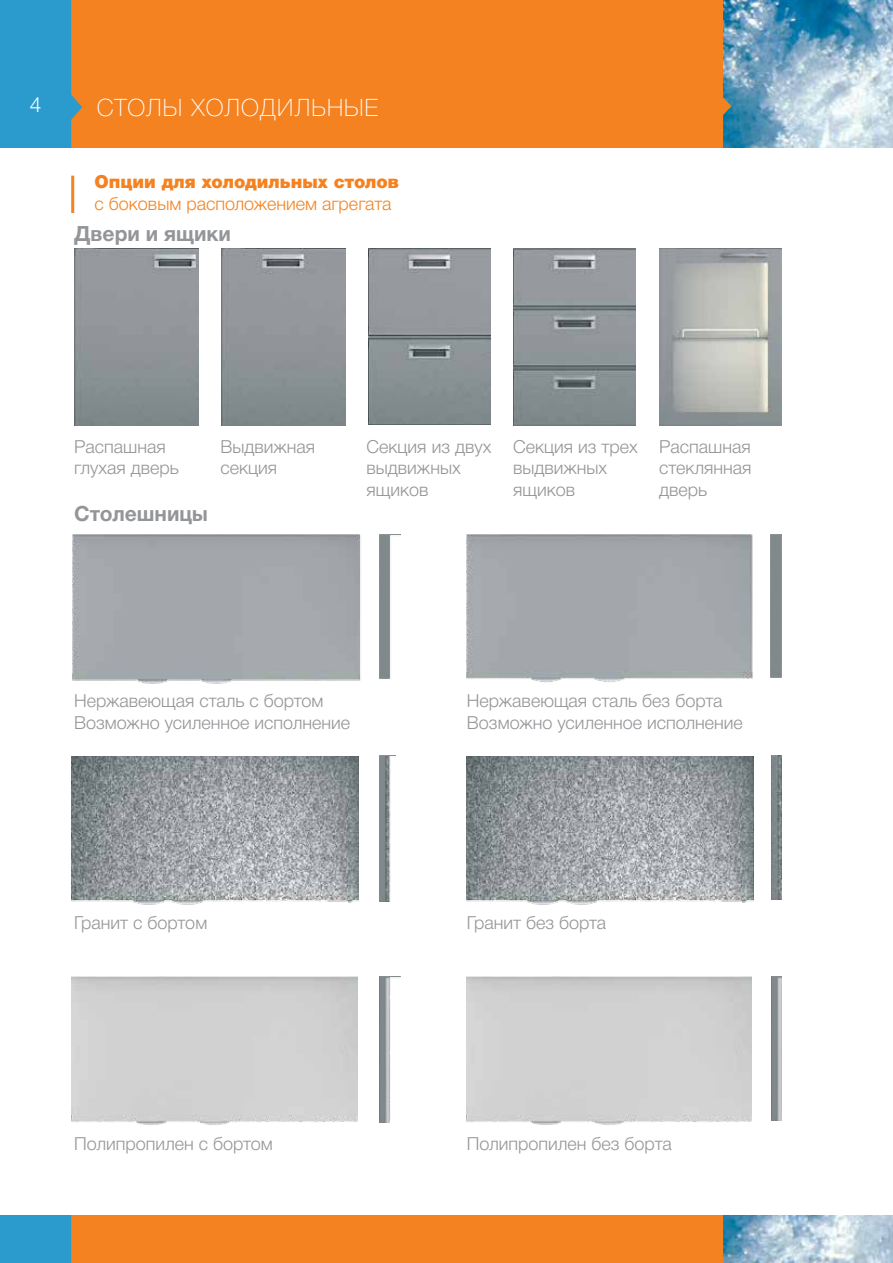
<style>
.page{position:relative;width:893px;height:1263px;background:#fff}
.page>*{position:absolute;margin:0;border:0;box-sizing:border-box;transform-origin:0 0}
.t1{font:100 24px "Helvetica Neue Cyr";letter-spacing:.05em;color:#fff}
.t2{font:700 21px "Helvetica Neue Cyr";color:#939598}
.t3{font:300 21px "Helvetica Neue Cyr";color:#fff}
.t4{font:300 18px/21.6px "Helvetica Neue Cyr";color:#939598}
.t5{font:300 18px "Helvetica Neue Cyr";color:#f58220}
.t6{font:900 18px "Helvetica Neue Cyr";color:#f58220}
</style>
<div class="page">
<img style="left:731px;top:0;width:162px;height:148px">
<img style="left:731px;top:1215px;width:162px;height:48px">
<div style="left:82px;top:0;width:649px;height:1263px;background:#f58220"></div>
<svg style="left:35px;top:0;width:47px;height:1263px;background:#5796a8"></svg>
<div style="left:0;top:0;width:35px;height:1263px;background:#2b9bcd"></div>
<div style="left:0;top:149px;width:893px;height:1066px;background:#fff"></div>
<hr style="left:71px;top:176px;width:3px;height:37px;background:#f58220">
<img style="left:221px;top:249px;width:124px;height:176px">
<img style="left:72px;top:756px;width:287px;height:149px">
<img style="left:466px;top:756px;width:287px;height:149px">
<img style="left:74px;top:249px;width:124px;height:176px">
<img style="left:369px;top:249px;width:122px;height:176px">
<img style="left:514px;top:249px;width:122px;height:176px">
<img style="left:659px;top:249px;width:123px;height:177px">
<div style="left:72px;top:534px;width:289px;height:150px;background:#a3a6ab"></div>
<img style="left:466px;top:534px;width:287px;height:149px">
<img style="left:379px;top:534px;width:21px;height:145px">
<img style="left:771px;top:755px;width:11px;height:145px">
<img style="left:771px;top:534px;width:11px;height:144px">
<img style="left:72px;top:977px;width:285px;height:148px">
<img style="left:466px;top:977px;width:286px;height:148px">
<img style="left:379px;top:977px;width:21px;height:145px">
<img style="left:771px;top:977px;width:11px;height:144px">
<img style="left:379px;top:755px;width:17px;height:147px">
<p class="t3" style="left:30px;top:93px;width:13px">4</p>
<h1 class="t1" style="left:97px;top:95px;width:283px">СТОЛЫ ХОЛОДИЛЬНЫЕ</h1>
<p class="t6" style="left:95px;top:172px;width:306px">Опции для холодильных столов</p>
<p class="t5" style="left:95px;top:194px;width:298px">с боковым расположением агрегата</p>
<p class="t2" style="left:74px;top:222px;width:158px">Двери и ящики</p>
<p class="t4" style="left:74px;top:436px;width:106px">Распашная глухая дверь</p>
<p class="t2" style="left:74px;top:502px;width:135px">Столешницы</p>
<p class="t4" style="left:220px;top:436px;width:96px">Выдвижная секция</p>
<p class="t4" style="left:367px;top:436px;width:126px">Секция из двух выдвижных ящиков</p>
<p class="t4" style="left:513px;top:436px;width:126px">Секция из трех выдвижных ящиков</p>
<p class="t4" style="left:659px;top:436px;width:94px;text-align:justify">Распашная стеклянная дверь</p>
<p class="t4" style="left:74px;top:690px;width:277px">Нержавеющая сталь с бортом<br>Возможно усиленное исполнение</p>
<p class="t4" style="left:467px;top:690px;width:277px">Нержавеющая сталь без борта<br>Возможно усиленное исполнение</p>
<p class="t4" style="left:74px;top:911px;width:135px">Гранит с бортом</p>
<p class="t4" style="left:467px;top:912px;width:141px">Гранит без борта</p>
<p class="t4" style="left:74px;top:1133px;width:200px">Полипропилен с бортом</p>
<p class="t4" style="left:467px;top:1133px;width:206px">Полипропилен без борта</p>
</div>
